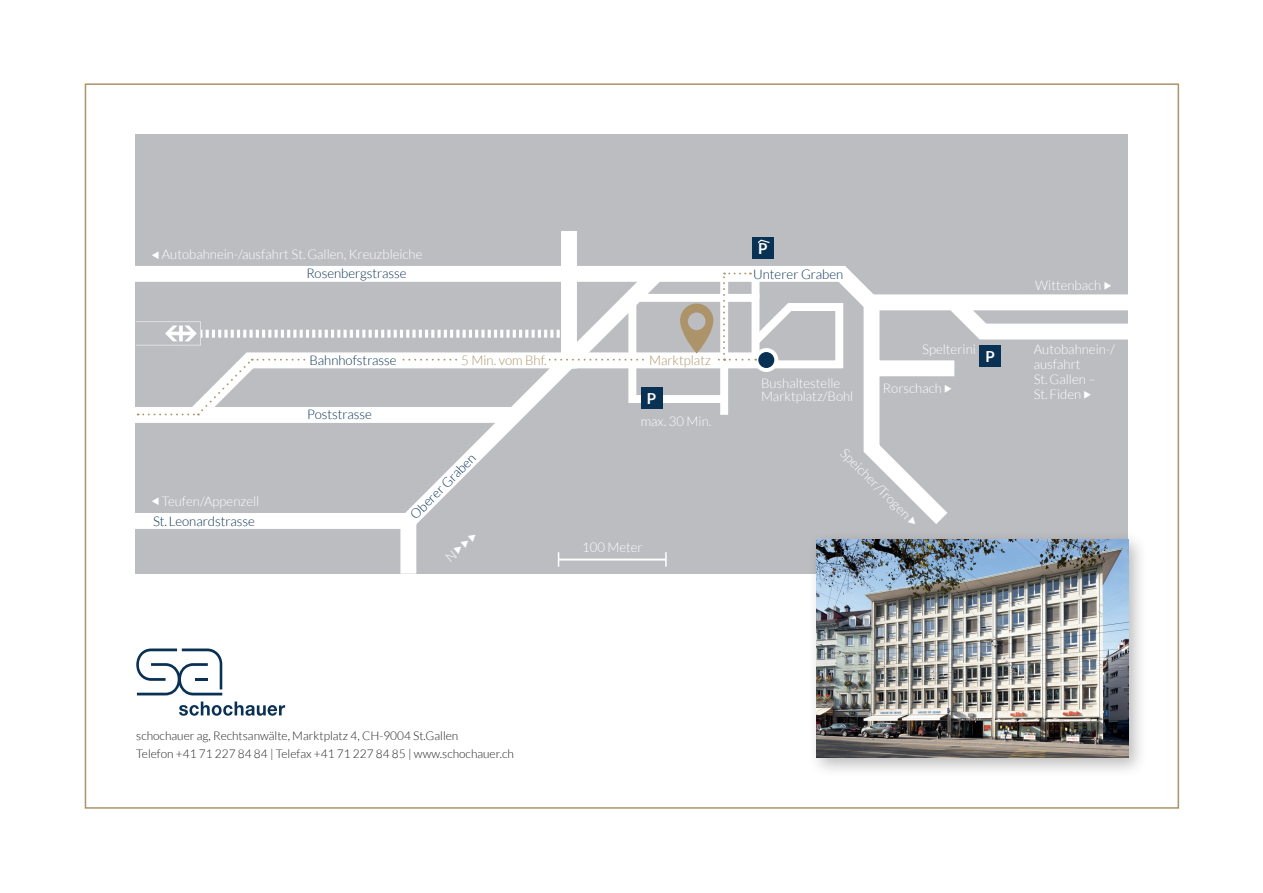
<style>
.page{position:relative;width:1263px;height:893px;background:#fff}
.page>*{position:absolute;margin:0;border:0;box-sizing:border-box;transform-origin:0 0}
.t1{font:700 15.15px "Lato";color:#fff}
.t2{font:300 13.35px/15.1px "Lato";color:#fff}
.t3{font:300 13.35px "Lato";color:#093154}
.t4{font:300 13.35px "Lato";color:#ac936a}
.t5{font:300 12px/18px "Lato";color:#231f20}
</style>
<div class="page">
<svg style="left:136px;top:648px;width:86px;height:47px"></svg>
<svg style="left:179px;top:701px;width:106px;height:15px"></svg>
<div style="left:136px;top:134px;width:992px;height:440px;background:#bcbdc0"></div>
<svg style="left:136px;top:231px;width:722px;height:343px"></svg>
<hr style="left:559px;top:559px;width:106px;height:2px;background:#fff">
<div style="left:752px;top:237px;width:22px;height:22px;background:#093154"></div>
<svg style="left:757px;top:239px;width:13px;height:4px"></svg>
<div style="left:808px;top:531px;width:340px;height:247px;background:#231f20;opacity:.3"></div>
<img style="left:816px;top:539px;width:312px;height:219px">
<svg style="left:558px;top:552px;width:1px;height:15px"></svg>
<svg style="left:665px;top:552px;width:2px;height:15px"></svg>
<svg style="left:152px;top:498px;width:7px;height:7px"></svg>
<svg style="left:856px;top:279px;width:272px;height:262px"></svg>
<svg style="left:136px;top:250px;width:711px;height:173px"></svg>
<svg style="left:445px;top:532px;width:33px;height:30px"></svg>
<p class="t2" style="left:162px;top:247px;width:262px">Autobahnein-/ausfahrt St.Gallen, Kreuzbleiche</p>
<p class="t1" style="left:758px;top:240px;width:11px">P</p>
<p class="t3" style="left:306px;top:266px;width:102px">Rosenbergstrasse</p>
<p class="t3" style="left:753px;top:267px;width:92px">Unterer Graben</p>
<p class="t2" style="left:162px;top:494px;width:99px">Teufen/Appenzell</p>
<p class="t3" style="left:153px;top:514px;width:103px">St.Leonardstrasse</p>
<p class="t3" style="left:309px;top:353px;width:89px">Bahnhofstrasse</p>
<p class="t4" style="left:461px;top:353px;width:87px">5 Min. vom Bhf.</p>
<p class="t4" style="left:649px;top:353px;width:63px">Marktplatz</p>
<p class="t3" style="left:307px;top:407px;width:66px">Poststrasse</p>
<p class="t3" style="left:407px;top:511px;width:88px;rotate:-45deg">Oberer Graben</p>
<p class="t1" style="left:647px;top:389px;width:11px">P</p>
<p class="t2" style="left:641px;top:413px;width:72px">max. 30 Min.</p>
<p class="t2" style="left:582px;top:540px;width:62px">100 Meter</p>
<p class="t2" style="left:761px;top:376px;width:94px;line-height:13.4px">Bushaltestelle<br>Marktplatz/Bohl</p>
<p class="t2" style="left:922px;top:341px;width:55px">Spelterini</p>
<p class="t2" style="left:883px;top:380px;width:60px">Rorschach</p>
<p class="t1" style="left:985px;top:348px;width:11px">P</p>
<p class="t2" style="left:848px;top:445px;width:94px;rotate:45deg">Speicher/Trogen</p>
<p class="t2" style="left:1035px;top:278px;width:68px">Wittenbach</p>
<p class="t2" style="left:1034px;top:341px;width:83px">Autobahnein-/ ausfahrt<br>St.Gallen –<br>St.Fiden</p>
<p class="t5" style="left:136px;top:726px;width:379px">schochauer ag, Rechtsanwälte, Marktplatz 4, CH-9004 St.Gallen<br>Telefon +41 71 227 84 84 | Telefax +41 71 227 84 85 | www.schochauer.ch</p>
</div>
